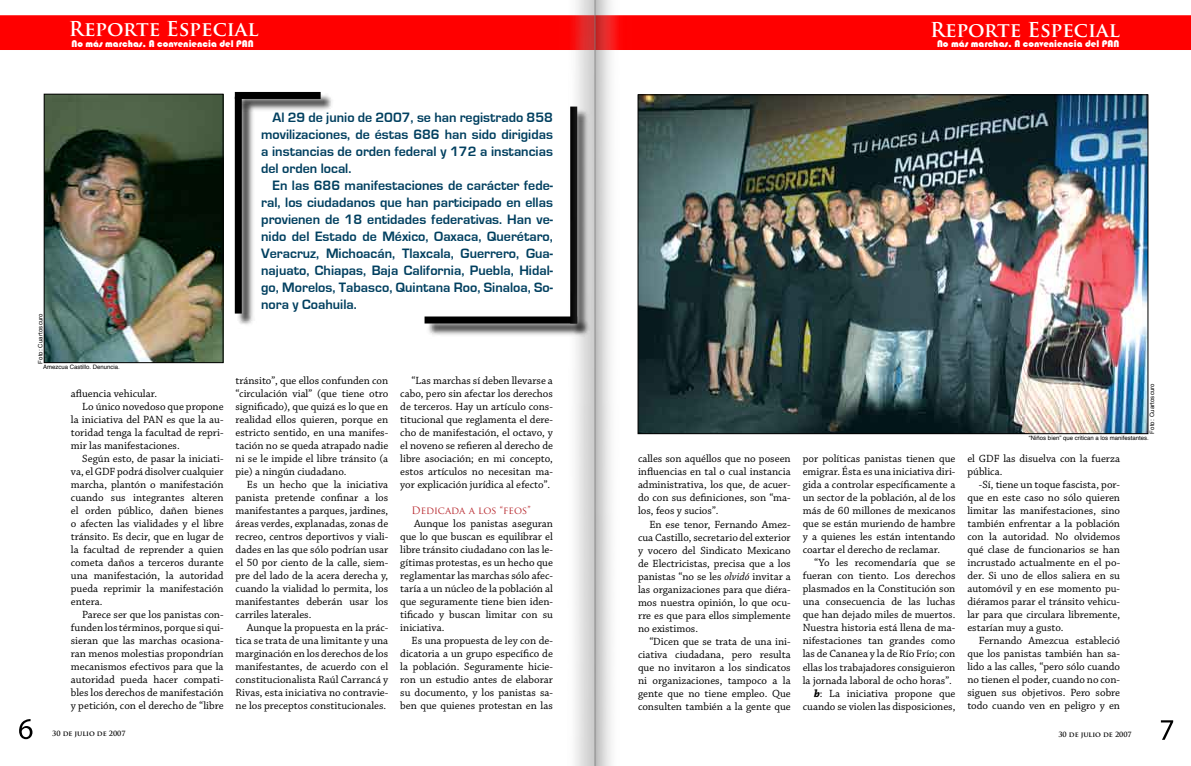
<style>
.page{position:relative;width:1191px;height:766px;background:#fff}
.page>*{position:absolute;margin:0;border:0;box-sizing:border-box;transform-origin:0 0}
.t1{font:700 20px "Trajan Pro";color:#fff}
.t2{font:700 14px/17px "Eurostile";color:#003f5f;text-align:justify}
.t3{font:11px/13px "Chaparral Pro";color:#000;text-align:justify}
.t4{font:10px "Bauhaus 93";color:#fff}
.t5{font:10px "Trajan Pro";color:#b8292f}
.t6{font:700 7px "Trajan Pro";color:#000}
.t7{font:6px "Helvetica";color:#000}
.t8{font:6px "Helvetica";letter-spacing:.025em;color:#000}
.s1{font-style:italic}
.s2{font-weight:700;font-style:italic}
</style>
<div class="page">
<svg style="left:19px;top:719px;width:13px;height:20px"></svg>
<svg style="left:1160px;top:720px;width:13px;height:19px"></svg>
<div style="left:0;top:15px;width:1191px;height:35px;background:#f00"></div>
<img style="left:639px;top:96px;width:507px;height:336px">
<img style="left:46px;top:96px;width:175px;height:265px">
<div style="left:44px;top:94px;width:179px;height:269px;border:1px solid #000"></div>
<div style="left:236px;top:98px;width:22px;height:232px;background:#000;opacity:.75"></div>
<div style="left:235px;top:97px;width:7px;height:216px;background:#000"></div>
<div style="left:236px;top:93px;width:101px;height:22px;background:#000;opacity:.75"></div>
<div style="left:235px;top:92px;width:86px;height:7px;background:#000"></div>
<div style="left:426px;top:318px;width:168px;height:22px;background:#000;opacity:.75"></div>
<div style="left:424px;top:316px;width:153px;height:7px;background:#000"></div>
<img style="left:559px;top:0;width:72px;height:765px">
<h1 class="t1" style="left:69px;top:17px;width:191px">Reporte Especial</h1>
<h1 class="t1" style="left:930px;top:17px;width:191px">Reporte Especial</h1>
<p class="t4" style="left:71px;top:38px;width:184px">No más marchas. A conveniencia del PAN</p>
<p class="t4" style="left:937px;top:38px;width:184px">No más marchas. A conveniencia del PAN</p>
<p class="t8" style="left:36px;top:363px;width:52px;rotate:-90deg">Foto: Cuartoscuro</p>
<p class="t7" style="left:43px;top:361px;width:78px">Amezcua Castillo. Denuncia.</p>
<p class="t3" style="left:71px;top:387px;width:88px">afluencia vehicular.</p>
<p class="t3" style="left:82px;top:400px;width:143px">Lo único novedoso que propone</p>
<p class="t3" style="left:71px;top:413px;width:154px">la iniciativa del PAN es que la au-</p>
<p class="t3" style="left:71px;top:426px;width:154px">toridad tenga la facultad de repri-</p>
<p class="t3" style="left:71px;top:439px;width:110px">mir las manifestaciones.</p>
<p class="t3" style="left:82px;top:452px;width:143px">Según esto, de pasar la iniciati-</p>
<p class="t3" style="left:71px;top:465px;width:154px">va, el GDF podrá disolver cualquier</p>
<p class="t3" style="left:71px;top:478px;width:154px">marcha, plantón o manifestación</p>
<p class="t3" style="left:71px;top:491px;width:154px">cuando sus integrantes alteren</p>
<p class="t3" style="left:71px;top:504px;width:154px">el orden público, dañen bienes</p>
<p class="t3" style="left:71px;top:517px;width:154px">o afecten las vialidades y el libre</p>
<p class="t3" style="left:71px;top:530px;width:154px">tránsito. Es decir, que en lugar de</p>
<p class="t3" style="left:71px;top:543px;width:154px">la facultad de reprender a quien</p>
<p class="t3" style="left:71px;top:556px;width:154px">cometa daños a terceros durante</p>
<p class="t3" style="left:71px;top:569px;width:154px">una manifestación, la autoridad</p>
<p class="t3" style="left:71px;top:582px;width:154px">pueda reprimir la manifestación</p>
<p class="t3" style="left:71px;top:595px;width:33px">entera.</p>
<p class="t3" style="left:82px;top:608px;width:143px">Parece ser que los panistas con-</p>
<p class="t3" style="left:71px;top:621px;width:154px">funden los términos, porque si qui-</p>
<p class="t3" style="left:71px;top:634px;width:154px">sieran que las marchas ocasiona-</p>
<p class="t3" style="left:71px;top:647px;width:154px">ran menos molestias propondrían</p>
<p class="t3" style="left:71px;top:660px;width:154px">mecanismos efectivos para que la</p>
<p class="t3" style="left:71px;top:673px;width:154px">autoridad pueda hacer compati-</p>
<p class="t3" style="left:71px;top:686px;width:154px">bles los derechos de manifestación</p>
<p class="t3" style="left:71px;top:699px;width:154px">y petición, con el derecho de “libre</p>
<p class="t2" style="left:261px;top:109px;width:293px;text-indent:11px">Al 29 de junio de 2007, se han registrado 858 movilizaciones, de éstas 686 han sido dirigidas a instancias de orden federal y 172 a instancias del orden local.</p>
<p class="t2" style="left:261px;top:177px;width:293px;text-indent:11px">En las 686 manifestaciones de carácter fede&shy;ral, los ciudadanos que han participado en ellas provienen de 18 entidades federativas. Han ve&shy;nido del Estado de México, Oaxaca, Querétaro, Veracruz, Michoacán, Tlaxcala, Guerrero, Gua&shy;najuato, Chiapas, Baja California, Puebla, Hidal&shy;go, Morelos, Tabasco, Quintana Roo, Sinaloa, So&shy;nora y Coahuila.</p>
<p class="t3" style="left:235px;top:374px;width:154px">tránsito”, que ellos confunden con “circulación vial” (que tiene otro significado), que quizá es lo que en realidad ellos quieren, porque en estricto sentido, en una manifes&shy;tación no se queda atrapado nadie ni se le impide el libre tránsito (a pie) a ningún ciudadano.</p>
<p class="t3" style="left:235px;top:478px;width:154px;text-indent:11px">Es un hecho que la iniciativa panista pretende confinar a los manifestantes a parques, jardines, áreas verdes, explanadas, zonas de recreo, centros deportivos y viali&shy;dades en las que sólo podrían usar el 50 por ciento de la calle, siem&shy;pre del lado de la acera derecha y, cuando la vialidad lo permita, los manifestantes deberán usar los carriles laterales.</p>
<p class="t3" style="left:236px;top:621px;width:154px;text-indent:11px">Aunque la propuesta en la prác&shy;tica se trata de una limitante y una marginación en los derechos de los manifestantes, de acuerdo con el constitucionalista Raúl Carrancá y Rivas, esta iniciativa no contravie&shy;ne los preceptos constitucionales.</p>
<p class="t3" style="left:400px;top:374px;width:154px;text-indent:11px">“Las marchas sí deben llevarse a cabo, pero sin afectar los derechos de terceros. Hay un artículo cons&shy;titucional que reglamenta el dere&shy;cho de manifestación, el octavo, y el noveno se refieren al derecho de libre asociación; en mi concepto, estos artículos no necesitan ma&shy;yor explicación jurídica al efecto”.</p>
<p class="t5" style="left:411px;top:503px;width:120px">Dedicada a los “feos”</p>
<p class="t3" style="left:400px;top:517px;width:154px;text-indent:14px">Aunque los panistas aseguran que lo que buscan es equilibrar el libre tránsito ciudadano con las le&shy;gítimas protestas, es un hecho que reglamentar las marchas sólo afec&shy;taría a un núcleo de la población al que seguramente tiene bien iden&shy;tificado y buscan limitar con su iniciativa.</p>
<p class="t3" style="left:400px;top:634px;width:154px;text-indent:11px">Es una propuesta de ley con de&shy;dicatoria a un grupo específico de la población. Seguramente hicie&shy;ron un estudio antes de elaborar su documento, y los panistas sa&shy;ben que quienes protestan en las</p>
<p class="t3" style="left:638px;top:453px;width:154px">calles son aquéllos que no poseen influencias en tal o cual instancia administrativa, los que, de acuer&shy;do con sus definiciones, son “ma&shy;los, feos y sucios”.</p>
<p class="t3" style="left:638px;top:518px;width:154px;text-indent:11px">En ese tenor, Fernando Amez&shy;cua Castillo, secretario del exterior y vocero del Sindicato Mexicano de Electricistas, precisa que a los panistas “no se les <span class="s1">olvidó</span> invitar a las organizaciones para que diéra&shy;mos nuestra opinión, lo que ocu&shy;rre es que para ellos simplemente no existimos.</p>
<p class="t3" style="left:638px;top:635px;width:154px;text-indent:11px">“Dicen que se trata de una ini&shy;ciativa ciudadana, pero resulta que no invitaron a los sindicatos ni organizaciones, tampoco a la gente que no tiene empleo. Que consulten también a la gente que</p>
<p class="t3" style="left:802px;top:452px;width:154px">por políticas panistas tienen que emigrar. Ésta es una iniciativa diri&shy;gida a controlar específicamente a un sector de la población, al de los más de 60 millones de mexicanos que se están muriendo de hambre y a quienes les están intentando coartar el derecho de reclamar.</p>
<p class="t3" style="left:814px;top:556px;width:143px">“Yo les recomendaría que se</p>
<p class="t3" style="left:802px;top:569px;width:154px">fueran con tiento. Los derechos</p>
<p class="t3" style="left:802px;top:582px;width:154px">plasmados en la Constitución son</p>
<p class="t3" style="left:802px;top:595px;width:154px">una consecuencia de las luchas</p>
<p class="t3" style="left:802px;top:608px;width:154px">que han dejado miles de muertos.</p>
<p class="t3" style="left:802px;top:621px;width:154px">Nuestra historia está llena de ma-</p>
<p class="t3" style="left:802px;top:634px;width:154px">nifestaciones tan grandes como</p>
<p class="t3" style="left:802px;top:647px;width:154px">las de Cananea y la de Río Frío; con</p>
<p class="t3" style="left:802px;top:660px;width:154px">ellas los trabajadores consiguieron</p>
<p class="t3" style="left:802px;top:673px;width:150px">la jornada laboral de ocho horas”.</p>
<p class="t3" style="left:814px;top:686px;width:143px"><span class="s2">b</span>: La iniciativa propone que</p>
<p class="t3" style="left:802px;top:699px;width:154px">cuando se violen las disposiciones,</p>
<p class="t8" style="left:1147px;top:433px;width:52px;rotate:-90deg">Foto: Cuartoscuro</p>
<p class="t7" style="left:1029px;top:433px;width:121px">“Niños bien” que critican a los manifestantes.</p>
<p class="t3" style="left:967px;top:452px;width:154px">el GDF las disuelva con la fuerza pública.</p>
<p class="t3" style="left:967px;top:478px;width:154px;text-indent:11px">-Sí, tiene un toque fascista, por&shy;que en este caso no sólo quieren limitar las manifestaciones, sino también enfrentar a la población con la autoridad. No olvidemos qué clase de funcionarios se han incrustado actualmente en el po&shy;der. Si uno de ellos saliera en su automóvil y en ese momento pu&shy;diéramos parar el tránsito vehicu&shy;lar para que circulara libremente, estarían muy a gusto.</p>
<p class="t3" style="left:967px;top:634px;width:154px;text-indent:11px">Fernando Amezcua estableció que los panistas también han sa&shy;lido a las calles, “pero sólo cuando no tienen el poder, cuando no con&shy;siguen sus objetivos. Pero sobre todo cuando ven en peligro y en</p>
<p class="t6" style="left:52px;top:729px;width:75px">30 de julio de 2007</p>
<p class="t6" style="left:1058px;top:730px;width:75px">30 de julio de 2007</p>
</div>
